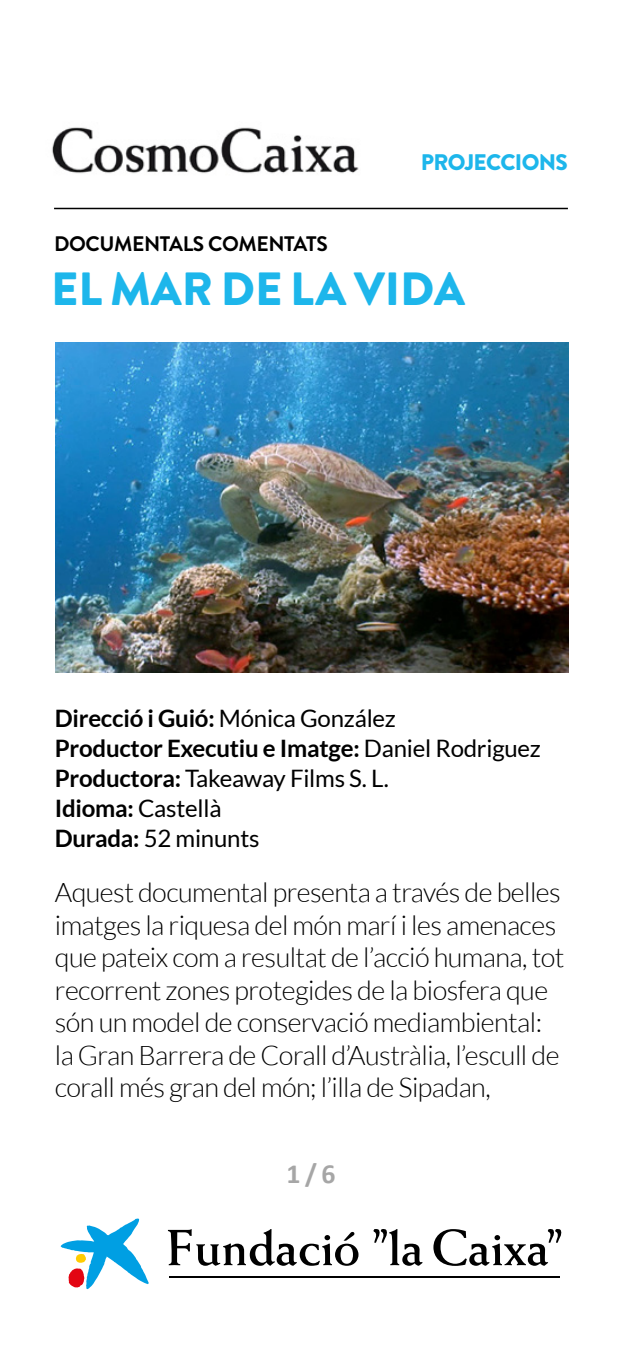
<style>
.page{position:relative;width:622px;height:1345px;background:#fff}
.page>*{position:absolute;margin:0;border:0;box-sizing:border-box;transform-origin:0 0}
.t1{font:900 46.5px "Brandon Grotesque";color:#1db6eb}
.t2{font:700 27.75px "Calibri";color:#a6a6a6}
.t3{font:300 27px/32.4px "Lato";letter-spacing:-.02em;color:#000}
.t4{font:700 24px/30px "Lato";letter-spacing:-.01em;color:#000}
.t5{font:900 22.5px "Brandon Grotesque";letter-spacing:-.03em;color:#1db6eb}
.t6{font:700 21px "Brandon Grotesque";letter-spacing:-.02em;color:#000}
.s1{font-weight:400}
</style>
<div class="page">
<hr style="left:54px;top:208px;width:513px;height:1px;background:#000">
<img style="left:52px;top:127px;width:307px;height:47px">
<svg style="left:61px;top:1218px;width:88px;height:70px"></svg>
<hr style="left:169px;top:1275px;width:390px;height:1px;background:#000">
<hr style="left:169px;top:1276px;width:390px;height:1px;background:#000">
<svg style="left:168px;top:1229px;width:190px;height:36px"></svg>
<svg style="left:373px;top:1229px;width:49px;height:36px"></svg>
<svg style="left:433px;top:1229px;width:129px;height:36px"></svg>
<img style="left:56px;top:342px;width:512px;height:330px">
<p class="t6" style="left:54px;top:229px;width:275px">DOCUMENTALS COMENTATS</p>
<p class="t5" style="left:420px;top:146px;width:148px">PROJECCIONS</p>
<h1 class="t1" style="left:51px;top:256px;width:415px">EL MAR DE LA VIDA</h1>
<p class="t4" style="left:55px;top:702px;width:487px">Direcció i Guió: <span class="s1">Mónica González<br></span>Productor Executiu e Imatge: <span class="s1">Daniel Rodriguez<br></span>Productora: <span class="s1">Takeaway Films S. L.<br></span>Idioma: <span class="s1">Castellà<br></span>Durada: <span class="s1">52 minunts</span></p>
<p class="t3" style="left:55px;top:876px;width:511px">Aquest documental presenta a través de belles imatges la riquesa del món marí i les amenaces que pateix com a resultat de l’acció humana, tot recorrent zones protegides de la biosfera que són un model de conservació mediambiental: la Gran Barrera de Corall d’Austràlia, l’escull de corall més gran del món; l’illa de Sipadan,</p>
<p class="t2" style="left:286px;top:1155px;width:51px">1 / 6</p>
</div>
